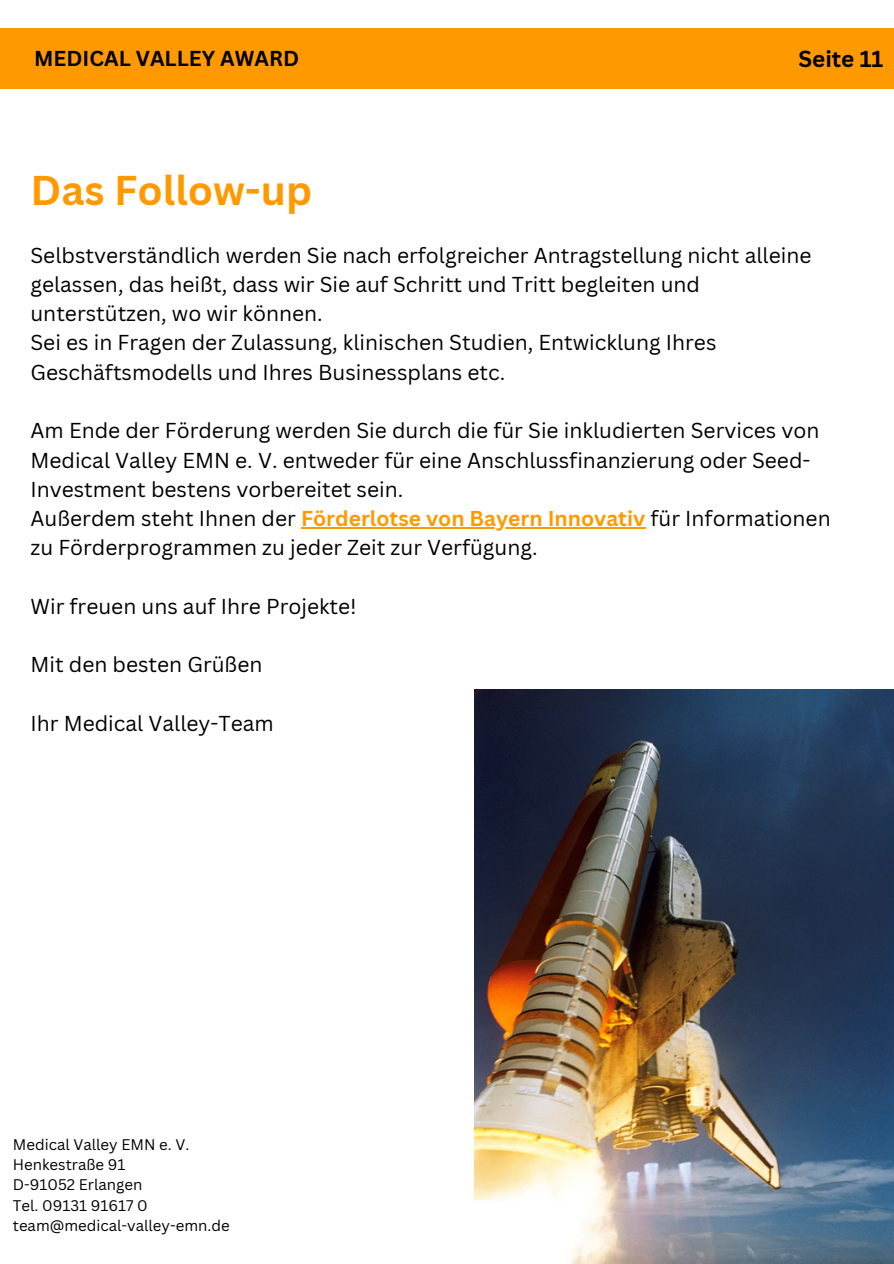
<style>
.page{position:relative;width:894px;height:1264px;background:#fff}
.page>*{position:absolute;margin:0;border:0;box-sizing:border-box;transform-origin:0 0}
.t1{font:700 40.5px "Canva Sans";color:#f90}
.t2{font:700 22.5px "Canva Sans";color:#000}
.t3{font:21px/29.2px "Canva Sans";color:#000}
.t4{font:700 21px "Canva Sans";color:#000}
.t5{font:15px/20.2px "Canva Sans";color:#000}
.s1{font-weight:700;color:#f90}
</style>
<div class="page">
<div style="left:0;top:28px;width:893px;height:61px;background:#f90"></div>
<img style="left:475px;top:689px;width:418px;height:574px">
<hr style="left:301px;top:527px;width:344px;height:1px;background:#f90">
<p class="t4" style="left:34px;top:43px;width:266px">MEDICAL VALLEY AWARD</p>
<p class="t2" style="left:798px;top:43px;width:87px">Seite 11</p>
<h1 class="t1" style="left:30px;top:161px;width:283px">Das Follow-up</h1>
<p class="t3" style="left:30px;top:240px;width:782px">Selbstverständlich werden Sie nach erfolgreicher Antragstellung nicht alleine gelassen, das heißt, dass wir Sie auf Schritt und Tritt begleiten und unterstützen, wo wir können.<br>Sei es in Fragen der Zulassung, klinischen Studien, Entwicklung Ihres Geschäftsmodells und Ihres Businessplans etc.</p>
<p class="t3" style="left:30px;top:415px;width:801px">Am Ende der Förderung werden Sie durch die für Sie inkludierten Services von Medical Valley EMN e. V. entweder für eine Anschlussfinanzierung oder Seed-Investment bestens vorbereitet sein.<br>Außerdem steht Ihnen der <span class="s1">Förderlotse von Bayern Innovativ</span> für Informationen zu Förderprogrammen zu jeder Zeit zur Verfügung.</p>
<p class="t3" style="left:30px;top:591px;width:328px">Wir freuen uns auf Ihre Projekte!</p>
<p class="t3" style="left:30px;top:649px;width:233px">Mit den besten Grüßen</p>
<p class="t3" style="left:30px;top:708px;width:245px">Ihr Medical Valley-Team</p>
<p class="t5" style="left:13px;top:1133px;width:218px">Medical Valley EMN e. V.<br>Henkestraße 91<br>D-91052 Erlangen<br>Tel. 09131 91617 0 team@medical-valley-emn.de</p>
</div>
